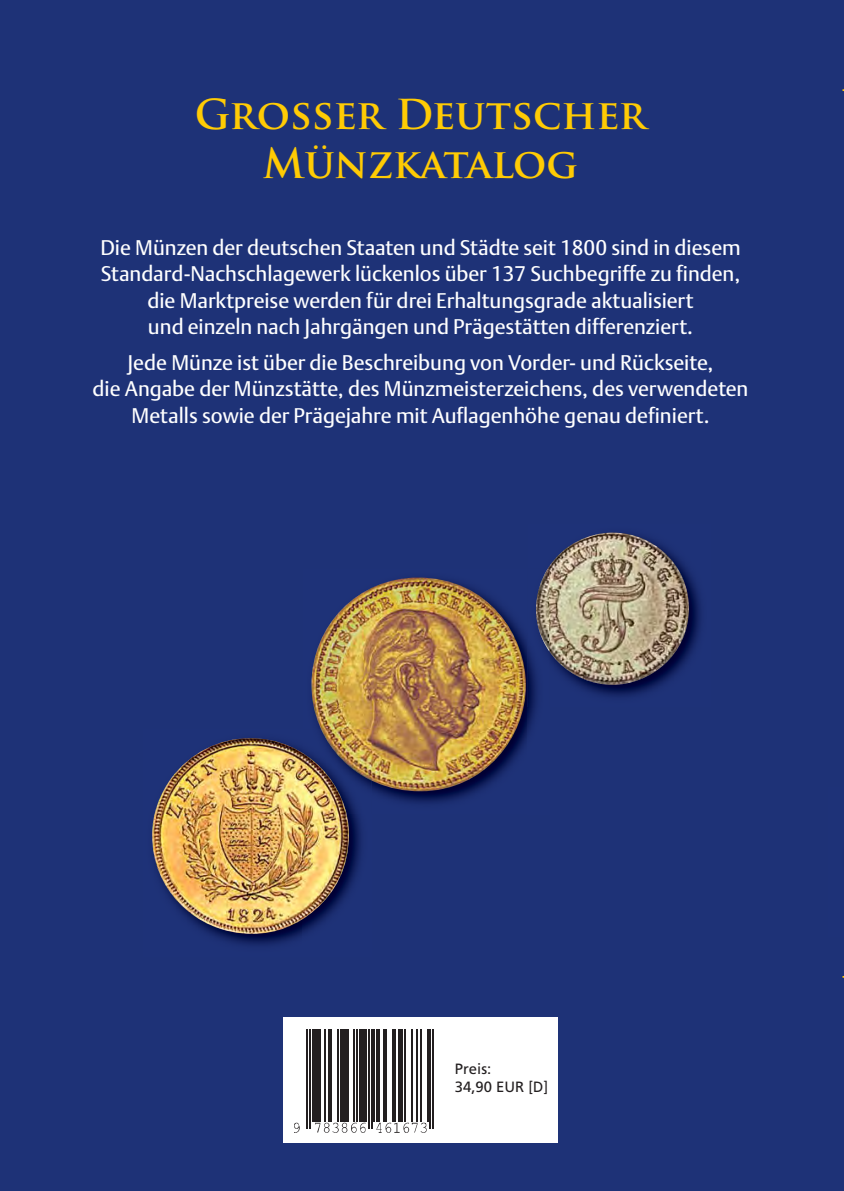
<style>
.page{position:relative;width:844px;height:1191px;background:#fff}
.page>*{position:absolute;margin:0;border:0;box-sizing:border-box;transform-origin:0 0}
.t1{font:700 40.25px/49px "Trajan Pro";color:#ffcb04;text-align:center}
.t2{font:21px/26.2px "DTL Argo T";color:#fff;text-align:center}
.t3{font:14.88px/17.8px "Frutiger LT Std";color:#231f20}
</style>
<div class="page">
<div style="left:0;top:0;width:843px;height:1191px;background:#1e3277"></div>
<div style="left:283px;top:1017px;width:275px;height:126px;background:#fff"></div>
<hr style="left:307px;top:1028px;width:1px;height:100px;background:#231f20">
<hr style="left:309px;top:1028px;width:1px;height:100px;background:#231f20">
<hr style="left:312px;top:1028px;width:4px;height:93px;background:#231f20">
<hr style="left:317px;top:1028px;width:3px;height:93px;background:#231f20">
<hr style="left:324px;top:1028px;width:1px;height:93px;background:#231f20">
<hr style="left:328px;top:1028px;width:1px;height:93px;background:#231f20">
<hr style="left:331px;top:1028px;width:1px;height:93px;background:#231f20">
<hr style="left:337px;top:1028px;width:1px;height:93px;background:#231f20">
<hr style="left:340px;top:1028px;width:3px;height:93px;background:#231f20">
<hr style="left:344px;top:1028px;width:4px;height:93px;background:#231f20">
<hr style="left:353px;top:1028px;width:2px;height:93px;background:#231f20">
<hr style="left:356px;top:1028px;width:1px;height:93px;background:#231f20">
<hr style="left:359px;top:1028px;width:1px;height:93px;background:#231f20">
<div style="left:361px;top:1028px;width:6px;height:93px;background:#231f20"></div>
<hr style="left:368px;top:1028px;width:2px;height:100px;background:#231f20">
<hr style="left:371px;top:1028px;width:1px;height:100px;background:#231f20">
<hr style="left:373px;top:1028px;width:2px;height:93px;background:#231f20">
<hr style="left:376px;top:1028px;width:4px;height:93px;background:#231f20">
<hr style="left:383px;top:1028px;width:1px;height:93px;background:#231f20">
<hr style="left:385px;top:1028px;width:2px;height:93px;background:#231f20">
<hr style="left:392px;top:1028px;width:3px;height:93px;background:#231f20">
<hr style="left:398px;top:1028px;width:2px;height:93px;background:#231f20">
<hr style="left:401px;top:1028px;width:2px;height:93px;background:#231f20">
<hr style="left:404px;top:1028px;width:1px;height:93px;background:#231f20">
<hr style="left:411px;top:1028px;width:1px;height:93px;background:#231f20">
<hr style="left:416px;top:1028px;width:2px;height:93px;background:#231f20">
<hr style="left:420px;top:1028px;width:2px;height:93px;background:#231f20">
<hr style="left:427px;top:1028px;width:1px;height:93px;background:#231f20">
<hr style="left:429px;top:1028px;width:2px;height:100px;background:#231f20">
<hr style="left:432px;top:1028px;width:1px;height:100px;background:#231f20">
<svg style="left:294px;top:1122px;width:6px;height:10px"></svg>
<svg style="left:315px;top:1122px;width:50px;height:10px"></svg>
<svg style="left:376px;top:1122px;width:50px;height:10px"></svg>
<img style="left:578px;top:571px;width:123px;height:126px">
<img style="left:547px;top:532px;width:141px;height:153px">
<img style="left:312px;top:578px;width:237px;height:226px">
<img style="left:536px;top:569px;width:13px;height:82px">
<img style="left:311px;top:577px;width:215px;height:214px;border-radius:50%">
<img style="left:211px;top:729px;width:160px;height:216px">
<img style="left:321px;top:729px;width:50px;height:51px">
<img style="left:152px;top:738px;width:197px;height:196px">
<h1 class="t1" style="left:195px;top:90px;width:453px">Großer Deutscher<br>Münzkatalog</h1>
<p class="t2" style="left:100px;top:237px;width:641px">Die Münzen der deutschen Staaten und Städte seit 1800 sind in diesem Standard-Nachschlagewerk lückenlos über 137 Suchbegriffe zu finden, die Marktpreise werden für drei Erhaltungsgrade aktualisiert<br>und einzeln nach Jahrgängen und Prägestätten differenziert.</p>
<p class="t2" style="left:92px;top:352px;width:657px">Jede Münze ist über die Beschreibung von Vorder- und Rückseite,<br>die Angabe der Münzstätte, des Münzmeisterzeichens, des verwendeten<br>Metalls sowie der Prägejahre mit Auflagenhöhe genau definiert.</p>
<p class="t3" style="left:455px;top:1060px;width:95px">Preis:<br>34,90 EUR [D]</p>
</div>
